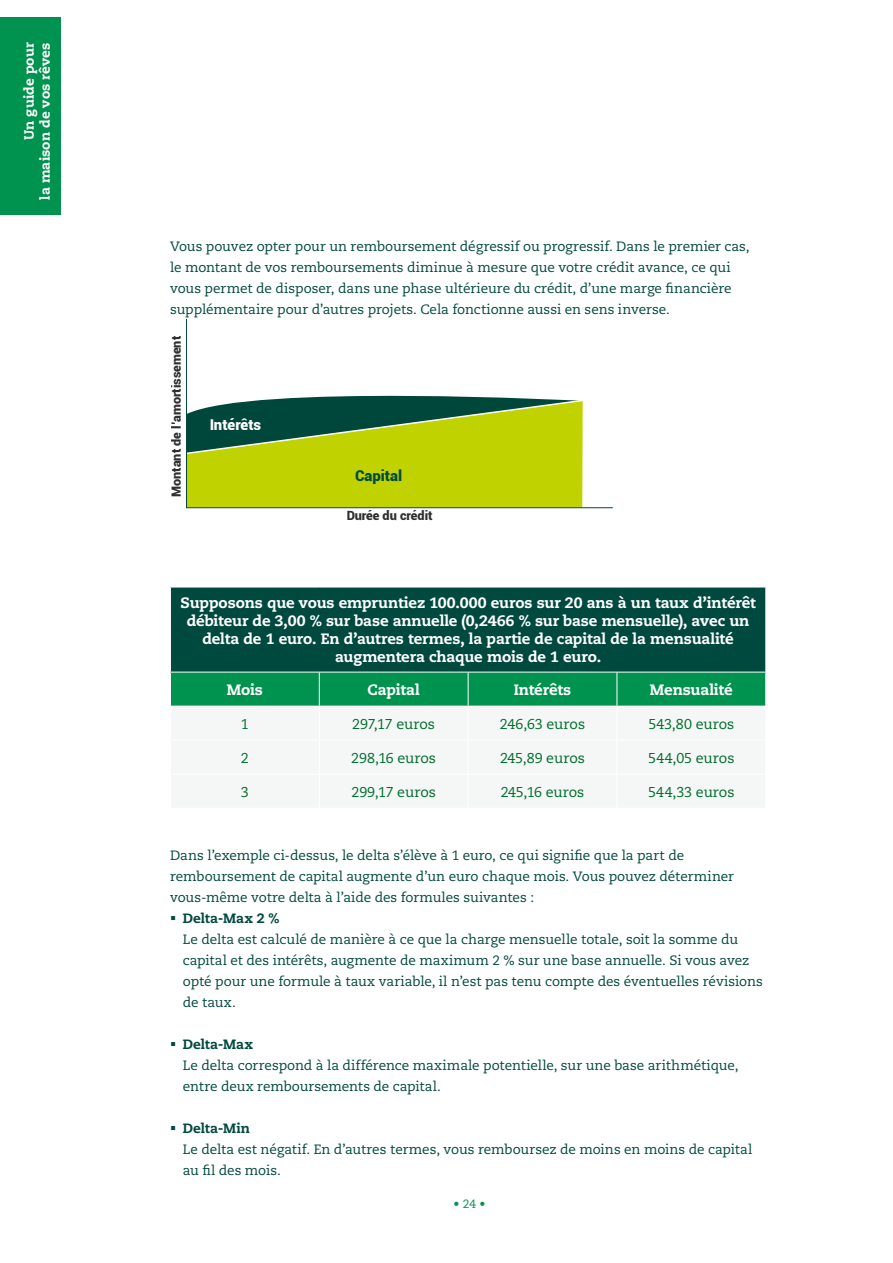
<style>
.page{position:relative;width:893px;height:1263px;background:#fff}
.page>*{position:absolute;margin:0;border:0;box-sizing:border-box;transform-origin:0 0}
.t1{font:800 15px/18px "Caecilia LT Std";letter-spacing:-.01em;color:#fff;text-align:center}
.t2{font:900 15px "Roboto";color:#fff}
.t3{font:900 15px "Roboto";color:#004b41}
.t4{font:14.25px "Caecilia LT Std";letter-spacing:-.005em;color:#006d2c}
.t5{font:13.5px/21px "Caecilia LT Std";letter-spacing:-.005em;color:#00493e}
.t6{font:800 13.5px/16.2px "Caecilia LT Std";letter-spacing:.005em;color:#fff;text-align:right}
.t7{font:900 12.75px "Roboto";color:#2f2f2f}
.t8{font:12px "Caecilia LT Std";color:#00924f}
.s1{font-weight:800}
</style>
<div class="page">
<div style="left:0;top:17px;width:60px;height:197px;background:#00924f"></div>
<svg style="left:186px;top:319px;width:427px;height:189px"></svg>
<div style="left:170px;top:587px;width:596px;height:85px;background:#00493e"></div>
<div style="left:171px;top:673px;width:594px;height:33px;background:#00924f"></div>
<hr style="left:319px;top:672px;width:1px;height:34px;background:#fff">
<hr style="left:468px;top:672px;width:1px;height:34px;background:#fff">
<hr style="left:617px;top:672px;width:1px;height:34px;background:#fff">
<hr style="left:170px;top:587px;width:149px;height:1px;background:#fff">
<hr style="left:170px;top:587px;width:1px;height:85px;background:#fff">
<hr style="left:319px;top:587px;width:149px;height:1px;background:#fff">
<hr style="left:468px;top:587px;width:149px;height:1px;background:#fff">
<hr style="left:617px;top:587px;width:149px;height:1px;background:#fff">
<hr style="left:765px;top:587px;width:1px;height:85px;background:#fff">
<p class="t6" style="left:21px;top:200px;width:159px;rotate:-90deg">Un guide pour<br>la maison de vos rêves</p>
<p class="t5" style="left:170px;top:236px;width:581px">Vous pouvez opter pour un remboursement dégressif ou progressif. Dans le premier cas, le montant de vos remboursements diminue à mesure que votre crédit avance, ce qui vous permet de disposer, dans une phase ultérieure du crédit, d’une marge financière supplémentaire pour d’autres projets. Cela fonctionne aussi en sens inverse.</p>
<p class="t7" style="left:167px;top:497px;width:163px;rotate:-90deg">Montant de l’amortissement</p>
<p class="t2" style="left:209px;top:414px;width:53px">Intérêts</p>
<p class="t3" style="left:355px;top:465px;width:49px">Capital</p>
<p class="t7" style="left:346px;top:506px;width:88px">Durée du crédit</p>
<p class="t1" style="left:180px;top:594px;width:577px">Supposons que vous empruntiez 100.000 euros sur 20 ans à un taux d’intérêt débiteur de 3,00 % sur base annuelle (0,2466 % sur base mensuelle), avec un delta de 1 euro. En d’autres termes, la partie de capital de la mensualité augmentera chaque mois de 1 euro.</p>
<p class="t1" style="left:227px;top:681px;width:38px">Mois</p>
<p class="t1" style="left:368px;top:681px;width:54px">Capital</p>
<p class="t1" style="left:514px;top:681px;width:59px">Intérêts</p>
<p class="t1" style="left:650px;top:681px;width:84px">Mensualité</p>
<p class="t4" style="left:241px;top:715px;width:9px">1</p>
<p class="t4" style="left:352px;top:715px;width:84px">297,17 euros</p>
<p class="t4" style="left:500px;top:715px;width:87px">246,63 euros</p>
<p class="t4" style="left:648px;top:715px;width:87px">543,80 euros</p>
<p class="t4" style="left:241px;top:749px;width:9px">2</p>
<p class="t4" style="left:351px;top:749px;width:86px">298,16 euros</p>
<p class="t4" style="left:500px;top:749px;width:86px">245,89 euros</p>
<p class="t4" style="left:648px;top:749px;width:88px">544,05 euros</p>
<p class="t4" style="left:241px;top:783px;width:9px">3</p>
<p class="t4" style="left:351px;top:783px;width:86px">299,17 euros</p>
<p class="t4" style="left:501px;top:783px;width:85px">245,16 euros</p>
<p class="t4" style="left:648px;top:783px;width:88px">544,33 euros</p>
<p class="t5" style="left:170px;top:845px;width:565px">Dans l’exemple ci-dessus, le delta s’élève à 1 euro, ce qui signifie que la part de remboursement de capital augmente d’un euro chaque mois. Vous pouvez déterminer vous-même votre delta à l’aide des formules suivantes :</p>
<p class="t5" style="left:183px;top:908px;width:581px;text-indent:-13px">▪ <span class="s1">Delta-Max 2 %<br></span>Le delta est calculé de manière à ce que la charge mensuelle totale, soit la somme du capital et des intérêts, augmente de maximum 2 % sur une base annuelle. Si vous avez opté pour une formule à taux variable, il n’est pas tenu compte des éventuelles révisions de taux.</p>
<p class="t5" style="left:183px;top:1034px;width:557px;text-indent:-13px">▪ <span class="s1">Delta-Max<br></span>Le delta correspond à la différence maximale potentielle, sur une base arithmétique, entre deux remboursements de capital.</p>
<p class="t5" style="left:183px;top:1118px;width:571px;text-indent:-13px">▪ <span class="s1">Delta-Min<br></span>Le delta est négatif. En d’autres termes, vous remboursez de moins en moins de capital au fil des mois.</p>
<p class="t8" style="left:453px;top:1197px;width:34px">• 24 •</p>
</div>
